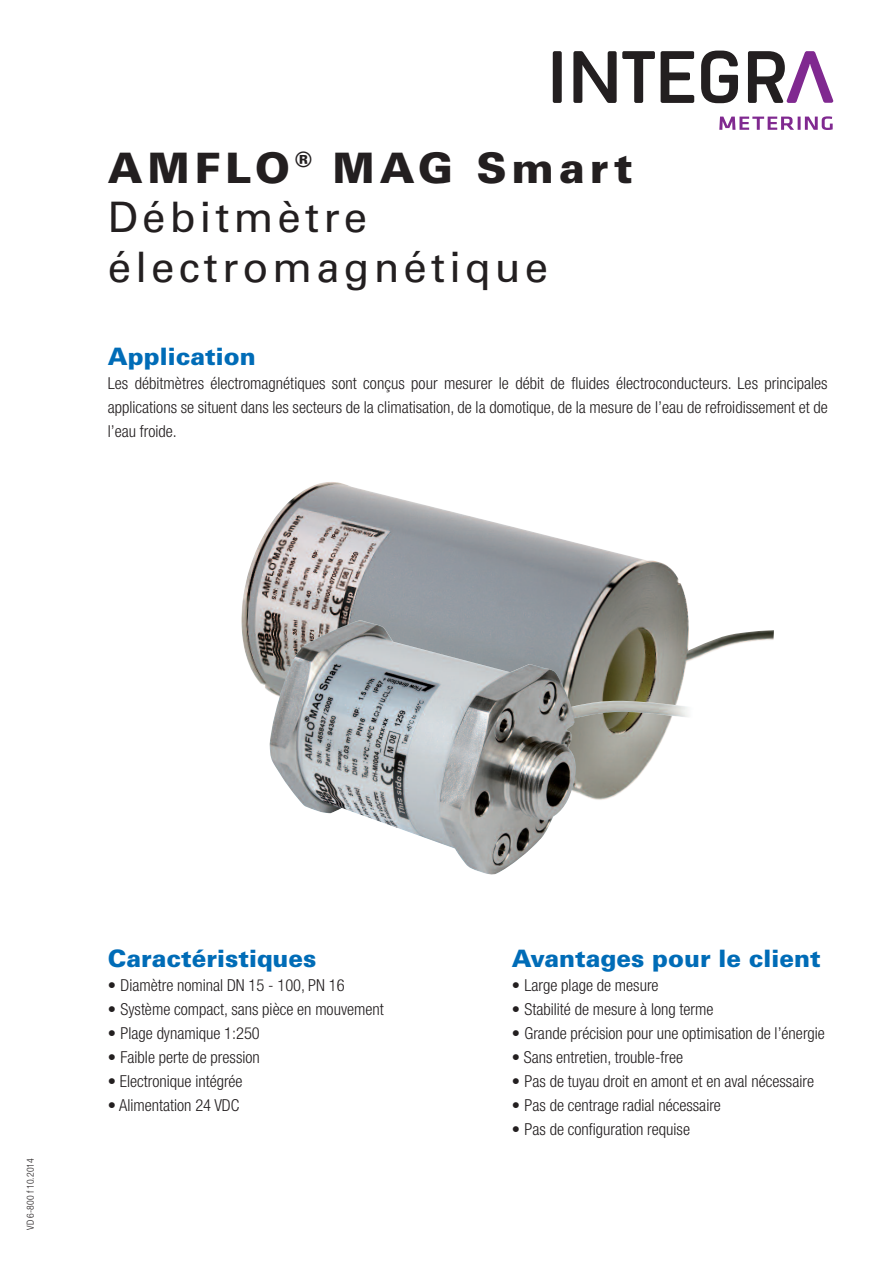
<style>
.page{position:relative;width:893px;height:1263px;background:#fff}
.page>*{position:absolute;margin:0;border:0;box-sizing:border-box;transform-origin:0 0}
.t1{font:42px/49.5px "Univers LT Std";letter-spacing:.1em;color:#231f20}
.t2{font:900 24px "Univers LT Std";color:#006cb7}
.t3{font:300 condensed 16.5px/24px "Helvetica Neue LT Std";color:#231f20;text-align:justify}
.t4{font:300 condensed 9.75px "Helvetica Neue LT Std";color:#231f20}
.s1{font-weight:900}
</style>
<div class="page">
<img style="left:241px;top:482px;width:533px;height:267px">
<img style="left:270px;top:620px;width:427px;height:255px">
<svg style="left:553px;top:51px;width:280px;height:79px"></svg>
<h1 class="t1" style="left:108px;top:147px;width:527px"><span class="s1">AMFLO</span><sup>®</sup> <span class="s1">MAG Smart<br></span>Débitmètre électromagnétique</h1>
<h2 class="t2" style="left:108px;top:347px;width:149px">Application</h2>
<p class="t3" style="left:108px;top:372px;width:722px">Les débitmètres électromagnétiques sont conçus pour mesurer le débit de fluides électroconducteurs. Les principales applications se situent dans les secteurs de la climatisation, de la domotique, de la mesure de l’eau de refroidissement et de l’eau froide.</p>
<p class="t4" style="left:27px;top:1229px;width:73px;rotate:-90deg">VD 6-800 f 10.2014</p>
<h2 class="t2" style="left:108px;top:950px;width:210px">Caractéristiques</h2>
<p class="t3" style="left:108px;top:975px;width:238px">• Diamètre nominal DN 15 - 100, PN 16</p>
<p class="t3" style="left:108px;top:999px;width:277px">• Système compact, sans pièce en mouvement</p>
<p class="t3" style="left:108px;top:1023px;width:154px">• Plage dynamique 1:250</p>
<p class="t3" style="left:108px;top:1047px;width:153px">• Faible perte de pression</p>
<p class="t3" style="left:108px;top:1071px;width:136px">• Electronique intégrée</p>
<p class="t3" style="left:108px;top:1095px;width:133px">• Alimentation 24 VDC</p>
<h2 class="t2" style="left:512px;top:950px;width:310px">Avantages pour le client</h2>
<p class="t3" style="left:512px;top:975px;width:148px">• Large plage de mesure</p>
<p class="t3" style="left:512px;top:999px;width:203px">• Stabilité de mesure à long terme</p>
<p class="t3" style="left:512px;top:1023px;width:315px">• Grande précision pour une optimisation de l’énergie</p>
<p class="t3" style="left:512px;top:1047px;width:173px">• Sans entretien, trouble-free</p>
<p class="t3" style="left:512px;top:1071px;width:304px">• Pas de tuyau droit en amont et en aval nécessaire</p>
<p class="t3" style="left:512px;top:1095px;width:211px">• Pas de centrage radial nécessaire</p>
<p class="t3" style="left:512px;top:1119px;width:180px">• Pas de configuration requise</p>
</div>
